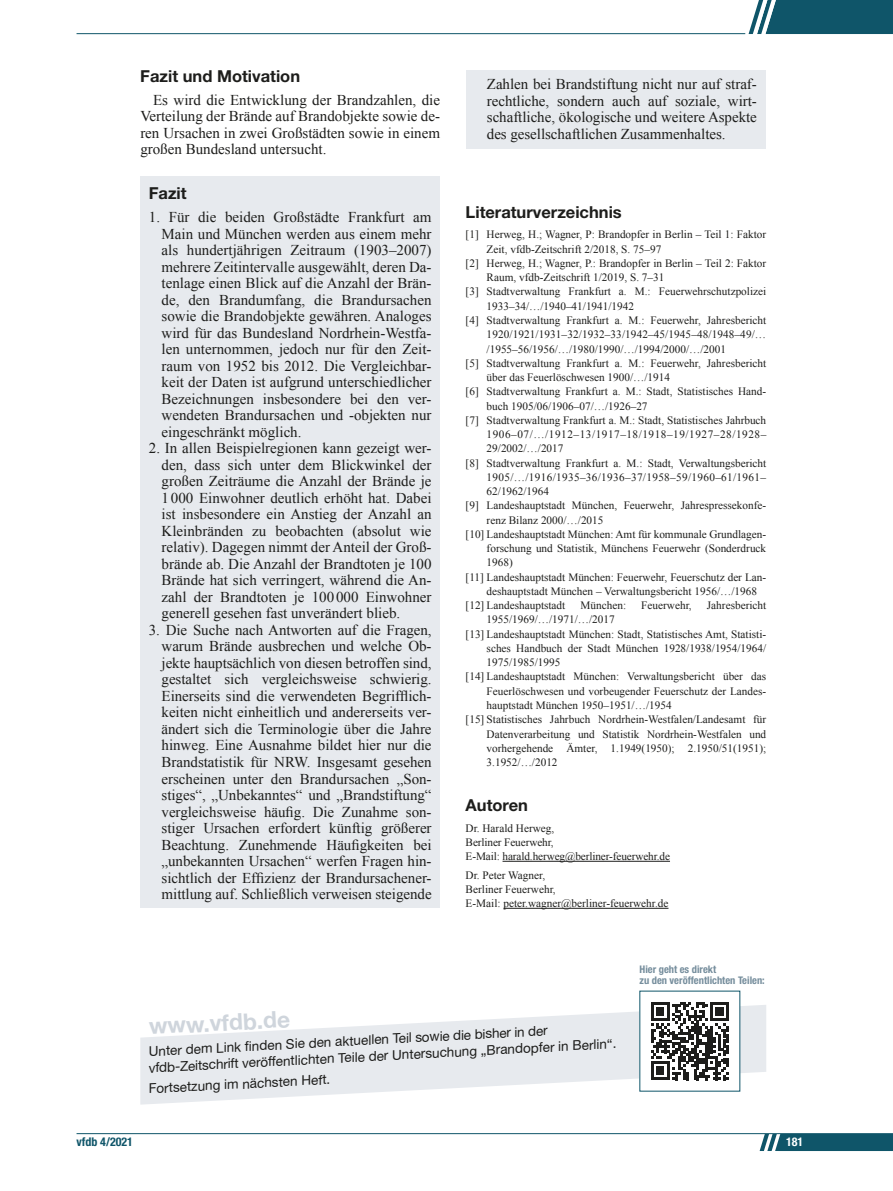
<style>
.page{position:relative;width:893px;height:1191px;background:#fff}
.page>*{position:absolute;margin:0;border:0;box-sizing:border-box;transform-origin:0 0}
.t1{font:700 22.8px "Helvetica Neue LT Std";color:#cfd5dc}
.t2{font:700 16.5px "Helvetica Neue LT Std";color:#1d1d1b}
.t3{font:15px/16.5px "Times New Roman";color:#1d1d1b;text-align:justify}
.t4{font:13.5px/16.5px "Helvetica Neue LT Std";color:#1d1d1b}
.t5{font:700 condensed 12px "Helvetica Neue LT Std";color:#0f5569}
.t6{font:700 condensed 12px "Helvetica Neue LT Std";color:#fff}
.t7{font:11.25px/14.2px "Times New Roman";color:#1d1d1b}
.t8{font:11.25px "Times New Roman";letter-spacing:.03em;color:#1d1d1b}
.t9{font:11.25px "Times New Roman";letter-spacing:.05em;color:#1d1d1b}
.t10{font:700 condensed 10.5px/10.5px "Helvetica Neue LT Std";color:#758d9c}
</style>
<div class="page">
<hr style="left:77px;top:1133px;width:816px;height:1px;background:#0f5569">
<svg style="left:760px;top:1134px;width:133px;height:17px;background:#1f6073"></svg>
<hr style="left:77px;top:33px;width:668px;height:1px;background:#0f5569">
<div style="left:466px;top:70px;width:299px;height:79px;background:#e7eaee"></div>
<div style="left:140px;top:176px;width:300px;height:732px;background:#e7eaee"></div>
<hr style="left:502px;top:861px;width:168px;height:1px;background:#1d1d1b">
<hr style="left:503px;top:908px;width:165px;height:1px;background:#1d1d1b">
<svg style="left:140px;top:1004px;width:626px;height:100px;fill:#e7eaee"></svg>
<div style="left:640px;top:991px;width:100px;height:100px;background:#fff"></div>
<svg style="left:651px;top:1002px;width:78px;height:78px"></svg>
<svg style="left:749px;top:0;width:144px;height:34px;background:#256477"></svg>
<p class="t2" style="left:140px;top:66px;width:161px">Fazit und Motivation</p>
<p class="t3" style="left:140px;top:91px;width:301px;text-indent:13px">Es wird die Entwicklung der Brandzahlen, die Verteilung der Brände auf Brandobjekte sowie de&shy;ren Ursachen in zwei Großstädten sowie in einem großen Bundesland untersucht.</p>
<p class="t2" style="left:149px;top:183px;width:39px">Fazit</p>
<p class="t3" style="left:162px;top:209px;width:272px;text-indent:-13px">1. Für die beiden Großstädte Frankfurt am Main und München werden aus einem mehr als hundertjährigen Zeitraum (1903–2007) mehrere Zeitintervalle ausgewählt, deren Da&shy;tenlage einen Blick auf die Anzahl der Brän&shy;de, den Brandumfang, die Brandursachen sowie die Brandobjekte gewähren. Analoges wird für das Bundesland Nordrhein-Westfa&shy;len unternommen, jedoch nur für den Zeit&shy;raum von 1952 bis 2012. Die Vergleichbar&shy;keit der Daten ist aufgrund unterschiedlicher Bezeichnungen insbesondere bei den ver&shy;wendeten Brandursachen und -objekten nur eingeschränkt möglich.</p>
<p class="t3" style="left:162px;top:440px;width:272px;text-indent:-13px">2. In allen Beispielregionen kann gezeigt wer&shy;den, dass sich unter dem Blickwinkel der großen Zeiträume die Anzahl der Brände je 1000 Einwohner deutlich erhöht hat. Dabei ist insbesondere ein Anstieg der Anzahl an Kleinbränden zu beobachten (absolut wie relativ). Dagegen nimmt der Anteil der Groß&shy;brände ab. Die Anzahl der Brandtoten je 100<br>Brände hat sich verringert, während die An&shy;zahl der Brandtoten je 100000 Einwohner generell gesehen fast unverändert blieb.</p>
<p class="t3" style="left:162px;top:621px;width:272px;text-indent:-13px">3. Die Suche nach Antworten auf die Fragen, warum Brände ausbrechen und welche Ob&shy;jekte hauptsächlich von diesen betroffen sind, gestaltet sich vergleichsweise schwierig.<br>Einerseits sind die verwendeten Begrifflich&shy;keiten nicht einheitlich und andererseits ver&shy;ändert sich die Terminologie über die Jahre hinweg. Eine Ausnahme bildet hier nur die Brandstatistik für NRW. Insgesamt gesehen erscheinen unter den Brandursachen „Son&shy;stiges“, „Unbekanntes“ und „Brandstiftung“ vergleichsweise häufig. Die Zunahme son&shy;stiger Ursachen erfordert künftig größerer Beachtung. Zunehmende Häufigkeiten bei „unbekannten Ursachen“ werfen Fragen hin&shy;sichtlich der Effizienz der Brandursachener&shy;mittlung auf. Schließlich verweisen steigende</p>
<p class="t3" style="left:487px;top:76px;width:272px">Zahlen bei Brandstiftung nicht nur auf straf&shy;rechtliche, sondern auch auf soziale, wirt&shy;schaftliche, ökologische und weitere Aspekte des gesellschaftlichen Zusammenhaltes.</p>
<p class="t2" style="left:466px;top:202px;width:158px">Literaturverzeichnis</p>
<p class="t7" style="left:466px;top:227px;width:302px">[1] Herweg, H.; Wagner, P: Brandopfer in Berlin – Teil 1: Faktor</p>
<p class="t7" style="left:487px;top:242px;width:176px">Zeit, vfdb-Zeitschrift 2/2018, S. 75–97</p>
<p class="t7" style="left:466px;top:256px;width:302px">[2] Herweg, H.; Wagner, P.: Brandopfer in Berlin – Teil 2: Faktor</p>
<p class="t7" style="left:487px;top:270px;width:179px">Raum, vfdb-Zeitschrift 1/2019, S. 7–31</p>
<p class="t7" style="left:466px;top:284px;width:302px">[3] Stadtverwaltung Frankfurt a. M.: Feuerwehrschutzpolizei</p>
<p class="t7" style="left:487px;top:299px;width:149px">1933–34/…/1940–41/1941/1942</p>
<p class="t7" style="left:466px;top:313px;width:302px">[4] Stadtverwaltung Frankfurt a. M.: Feuerwehr, Jahresbericht</p>
<p class="t7" style="left:487px;top:327px;width:281px">1920/1921/1931–32/1932–33/1942–45/1945–48/1948–49/…</p>
<p class="t7" style="left:487px;top:341px;width:241px">/1955–56/1956/…/1980/1990/…/1994/2000/…/2001</p>
<p class="t7" style="left:466px;top:356px;width:302px">[5] Stadtverwaltung Frankfurt a. M.: Feuerwehr, Jahresbericht</p>
<p class="t7" style="left:487px;top:370px;width:185px">über das Feuerlöschwesen 1900/…/1914</p>
<p class="t7" style="left:466px;top:384px;width:302px">[6] Stadtverwaltung Frankfurt a. M.: Stadt, Statistisches Hand-</p>
<p class="t7" style="left:487px;top:398px;width:162px">buch 1905/06/1906–07/…/1926–27</p>
<p class="t7" style="left:466px;top:413px;width:302px">[7] Stadtverwaltung Frankfurt a. M.: Stadt, Statistisches Jahrbuch</p>
<p class="t9" style="left:487px;top:427px;width:281px">1906–07/…/1912–13/1917–18/1918–19/1927–28/1928–</p>
<p class="t7" style="left:487px;top:441px;width:78px">29/2002/…/2017</p>
<p class="t7" style="left:466px;top:455px;width:302px">[8] Stadtverwaltung Frankfurt a. M.: Stadt, Verwaltungsbericht</p>
<p class="t8" style="left:487px;top:469px;width:281px">1905/…/1916/1935–36/1936–37/1958–59/1960–61/1961–</p>
<p class="t7" style="left:487px;top:484px;width:64px">62/1962/1964</p>
<p class="t7" style="left:466px;top:498px;width:302px">[9] Landeshauptstadt München, Feuerwehr, Jahrespressekonfe-</p>
<p class="t7" style="left:487px;top:512px;width:118px">renz Bilanz 2000/…/2015</p>
<p class="t7" style="left:466px;top:527px;width:302px">[10] Landeshauptstadt München: Amt für kommunale Grundlagen-</p>
<p class="t7" style="left:487px;top:541px;width:281px">forschung und Statistik, Münchens Feuerwehr (Sonderdruck</p>
<p class="t7" style="left:487px;top:555px;width:28px">1968)</p>
<p class="t7" style="left:466px;top:569px;width:302px">[11] Landeshauptstadt München: Feuerwehr, Feuerschutz der Lan-</p>
<p class="t7" style="left:487px;top:584px;width:272px">deshauptstadt München – Verwaltungsbericht 1956/…/1968</p>
<p class="t7" style="left:466px;top:598px;width:101px">[12] Landeshauptstadt</p>
<p class="t7" style="left:580px;top:598px;width:47px">München:</p>
<p class="t7" style="left:641px;top:598px;width:52px">Feuerwehr,</p>
<p class="t7" style="left:707px;top:598px;width:61px">Jahresbericht</p>
<p class="t7" style="left:487px;top:612px;width:130px">1955/1969/…/1971/…/2017</p>
<p class="t7" style="left:466px;top:626px;width:302px">[13] Landeshauptstadt München: Stadt, Statistisches Amt, Statisti-</p>
<p class="t7" style="left:487px;top:641px;width:281px">sches Handbuch der Stadt München 1928/1938/1954/1964/</p>
<p class="t7" style="left:487px;top:655px;width:75px">1975/1985/1995</p>
<p class="t7" style="left:466px;top:669px;width:302px">[14] Landeshauptstadt München: Verwaltungsbericht über das</p>
<p class="t7" style="left:487px;top:683px;width:281px">Feuerlöschwesen und vorbeugender Feuerschutz der Landes-</p>
<p class="t7" style="left:487px;top:698px;width:186px">hauptstadt München 1950–1951/…/1954</p>
<p class="t7" style="left:466px;top:712px;width:302px">[15] Statistisches Jahrbuch Nordrhein-Westfalen/Landesamt für</p>
<p class="t7" style="left:487px;top:726px;width:281px">Datenverarbeitung und Statistik Nordrhein-Westfalen und</p>
<p class="t7" style="left:487px;top:740px;width:281px">vorhergehende Ämter, 1.1949(1950); 2.1950/51(1951);</p>
<p class="t7" style="left:487px;top:755px;width:72px">3.1952/…/2012</p>
<p class="t2" style="left:466px;top:795px;width:64px">Autoren</p>
<p class="t7" style="left:466px;top:820px;width:206px">Dr. Harald Herweg,<br>Berliner Feuerwehr,<br>E-Mail: harald.herweg@berliner-feuerwehr.de</p>
<p class="t7" style="left:466px;top:867px;width:204px">Dr. Peter Wagner,<br>Berliner Feuerwehr,<br>E-Mail: peter.wagner@berliner-feuerwehr.de</p>
<p class="t10" style="left:639px;top:964px;width:127px">Hier geht es direkt<br>zu den veröffentlichten Teilen:</p>
<h1 class="t1" style="left:148px;top:1012px;width:143px;rotate:-3deg">www.vfdb.de</h1>
<p class="t4" style="left:147px;top:1043px;width:470px;rotate:-3deg">Unter dem Link finden Sie den aktuellen Teil sowie die bisher in der vfdb-Zeitschrift veröffentlichten Teile der Untersuchung „Brandopfer in Berlin“.</p>
<p class="t4" style="left:148px;top:1080px;width:183px;rotate:-3deg">Fortsetzung im nächsten Heft.</p>
<p class="t5" style="left:77px;top:1134px;width:58px">vfdb 4/2021</p>
<p class="t6" style="left:786px;top:1134px;width:19px">181</p>
</div>
